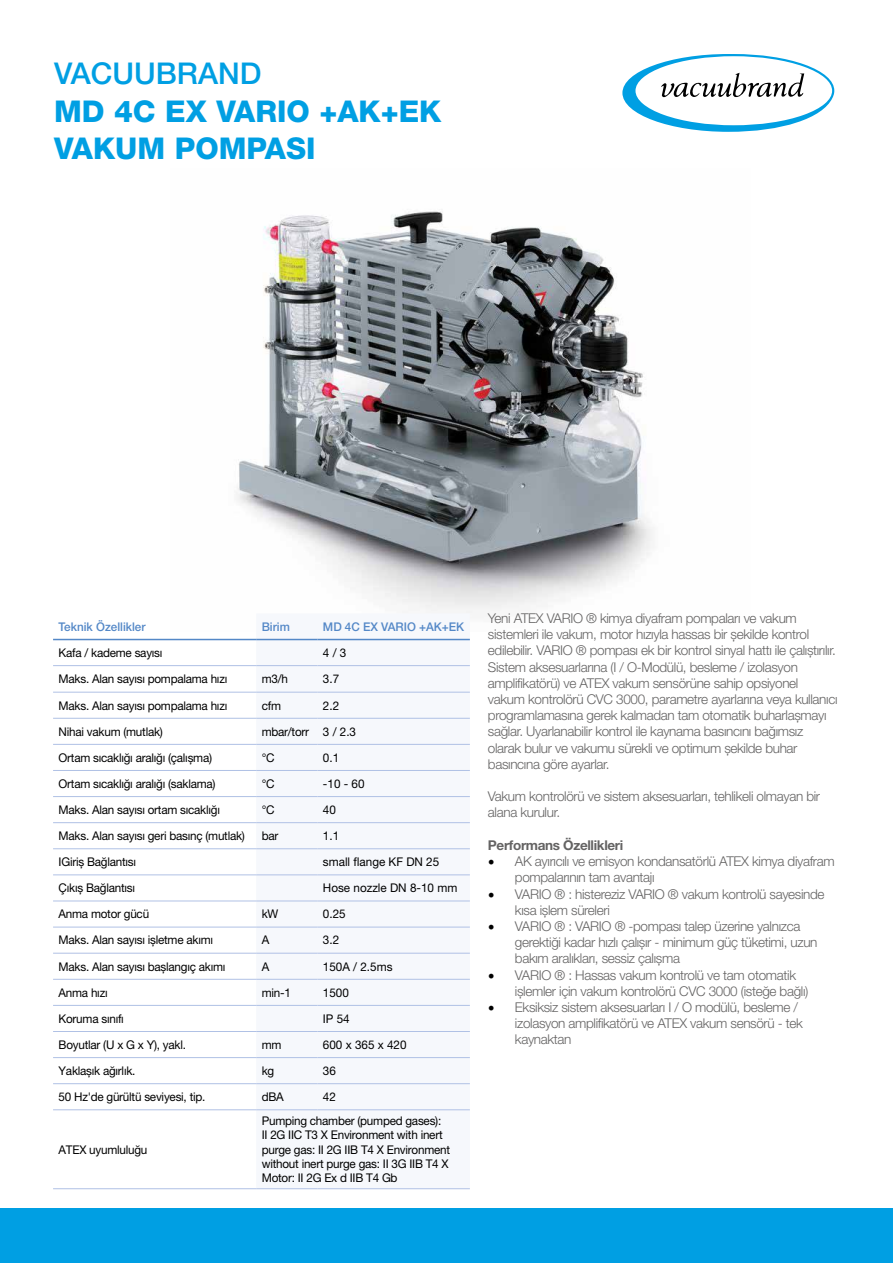
<style>
.page{position:relative;width:893px;height:1263px;background:#fff}
.page>*{position:absolute;margin:0;border:0;box-sizing:border-box;transform-origin:0 0}
.t1{font:800 30px/37.5px "Helvetica Neue LT Pro";color:#009fe3}
.t2{font:500 30px "Helvetica Neue LT Pro";color:#009fe3}
.t3{font:300 13.5px/16.2px "Helvetica Neue LT Pro";letter-spacing:-.025em;color:#646363}
.t4{font:700 13.5px "Helvetica Neue LT Pro";letter-spacing:-.025em;color:#646363}
.t5{font:12px/14.4px "Helvetica Neue LT Pro";letter-spacing:-.02em;color:#000}
.t6{font:12px "Helvetica Neue LT Pro";color:#000}
.t7{font:500 12px "Helvetica Neue LT Pro";color:#5488c7}
.s1{font-family:"Minion Pro";font-weight:400;font-size:18px;color:#000}
</style>
<div class="page">
<img style="left:236px;top:211px;width:417px;height:402px">
<svg style="left:622px;top:54px;width:212px;height:78px"></svg>
<div style="left:0;top:1208px;width:893px;height:55px;background:#009fe3"></div>
<div style="left:256px;top:638px;width:214px;height:473px;background:#f6f8fc"></div>
<hr style="left:53px;top:665px;width:203px;height:1px;background:#b0c1e5">
<hr style="left:256px;top:665px;width:61px;height:1px;background:#b0c1e5">
<hr style="left:317px;top:665px;width:153px;height:1px;background:#b0c1e5">
<hr style="left:53px;top:692px;width:203px;height:1px;background:#b0c1e5">
<hr style="left:256px;top:692px;width:61px;height:1px;background:#b0c1e5">
<hr style="left:317px;top:692px;width:153px;height:1px;background:#b0c1e5">
<hr style="left:53px;top:718px;width:203px;height:1px;background:#b0c1e5">
<hr style="left:256px;top:718px;width:61px;height:1px;background:#b0c1e5">
<hr style="left:317px;top:718px;width:153px;height:1px;background:#b0c1e5">
<hr style="left:53px;top:744px;width:203px;height:1px;background:#b0c1e5">
<hr style="left:256px;top:744px;width:61px;height:1px;background:#b0c1e5">
<hr style="left:317px;top:744px;width:153px;height:1px;background:#b0c1e5">
<hr style="left:53px;top:770px;width:203px;height:1px;background:#b0c1e5">
<hr style="left:256px;top:770px;width:61px;height:1px;background:#b0c1e5">
<hr style="left:317px;top:770px;width:153px;height:1px;background:#b0c1e5">
<hr style="left:53px;top:796px;width:203px;height:1px;background:#b0c1e5">
<hr style="left:256px;top:796px;width:61px;height:1px;background:#b0c1e5">
<hr style="left:317px;top:796px;width:153px;height:1px;background:#b0c1e5">
<hr style="left:53px;top:822px;width:203px;height:1px;background:#b0c1e5">
<hr style="left:256px;top:822px;width:61px;height:1px;background:#b0c1e5">
<hr style="left:317px;top:822px;width:153px;height:1px;background:#b0c1e5">
<hr style="left:53px;top:848px;width:203px;height:1px;background:#b0c1e5">
<hr style="left:256px;top:848px;width:61px;height:1px;background:#b0c1e5">
<hr style="left:317px;top:848px;width:153px;height:1px;background:#b0c1e5">
<hr style="left:53px;top:875px;width:203px;height:1px;background:#b0c1e5">
<hr style="left:256px;top:875px;width:61px;height:1px;background:#b0c1e5">
<hr style="left:317px;top:875px;width:153px;height:1px;background:#b0c1e5">
<hr style="left:53px;top:901px;width:203px;height:1px;background:#b0c1e5">
<hr style="left:256px;top:901px;width:61px;height:1px;background:#b0c1e5">
<hr style="left:317px;top:901px;width:153px;height:1px;background:#b0c1e5">
<hr style="left:53px;top:927px;width:203px;height:1px;background:#b0c1e5">
<hr style="left:256px;top:927px;width:61px;height:1px;background:#b0c1e5">
<hr style="left:317px;top:927px;width:153px;height:1px;background:#b0c1e5">
<hr style="left:53px;top:953px;width:203px;height:1px;background:#b0c1e5">
<hr style="left:256px;top:953px;width:61px;height:1px;background:#b0c1e5">
<hr style="left:317px;top:953px;width:153px;height:1px;background:#b0c1e5">
<hr style="left:53px;top:979px;width:203px;height:1px;background:#b0c1e5">
<hr style="left:256px;top:979px;width:61px;height:1px;background:#b0c1e5">
<hr style="left:317px;top:979px;width:153px;height:1px;background:#b0c1e5">
<hr style="left:53px;top:1005px;width:203px;height:1px;background:#b0c1e5">
<hr style="left:256px;top:1005px;width:61px;height:1px;background:#b0c1e5">
<hr style="left:317px;top:1005px;width:153px;height:1px;background:#b0c1e5">
<hr style="left:53px;top:1031px;width:203px;height:1px;background:#b0c1e5">
<hr style="left:256px;top:1031px;width:61px;height:1px;background:#b0c1e5">
<hr style="left:317px;top:1031px;width:153px;height:1px;background:#b0c1e5">
<hr style="left:53px;top:1057px;width:203px;height:1px;background:#b0c1e5">
<hr style="left:256px;top:1057px;width:61px;height:1px;background:#b0c1e5">
<hr style="left:317px;top:1057px;width:153px;height:1px;background:#b0c1e5">
<hr style="left:53px;top:1083px;width:203px;height:1px;background:#b0c1e5">
<hr style="left:256px;top:1083px;width:61px;height:1px;background:#b0c1e5">
<hr style="left:317px;top:1083px;width:153px;height:1px;background:#b0c1e5">
<hr style="left:53px;top:1109px;width:203px;height:1px;background:#b0c1e5">
<hr style="left:256px;top:1109px;width:61px;height:1px;background:#b0c1e5">
<hr style="left:317px;top:1109px;width:153px;height:1px;background:#b0c1e5">
<hr style="left:53px;top:1188px;width:203px;height:1px;background:#b0c1e5">
<hr style="left:256px;top:1188px;width:61px;height:1px;background:#b0c1e5">
<hr style="left:317px;top:1188px;width:153px;height:1px;background:#b0c1e5">
<hr style="left:317px;top:639px;width:153px;height:1px;background:#5488c7">
<hr style="left:53px;top:639px;width:203px;height:1px;background:#5488c7">
<hr style="left:256px;top:639px;width:61px;height:1px;background:#5488c7">
<h1 class="t2" style="left:54px;top:56px;width:209px">VACUUBRAND</h1>
<h1 class="t1" style="left:54px;top:92px;width:389px">MD 4C EX VARIO +AK+EK<br>VAKUM POMPASI</h1>
<p class="t7" style="left:59px;top:619px;width:88px">Teknik Özellikler</p>
<p class="t7" style="left:262px;top:619px;width:30px">Birim</p>
<p class="t7" style="left:323px;top:619px;width:143px">MD 4C EX VARIO +AK+EK</p>
<p class="t5" style="left:59px;top:645px;width:105px">Kafa / kademe sayısı</p>
<p class="t5" style="left:323px;top:645px;width:25px">4 / 3</p>
<p class="t5" style="left:59px;top:671px;width:170px">Maks. Alan sayısı pompalama hızı</p>
<p class="t5" style="left:262px;top:671px;width:28px">m3/h</p>
<p class="t5" style="left:323px;top:671px;width:18px">3.7</p>
<p class="t5" style="left:59px;top:698px;width:170px">Maks. Alan sayısı pompalama hızı</p>
<p class="t5" style="left:262px;top:698px;width:21px">cfm</p>
<p class="t5" style="left:323px;top:698px;width:18px">2.2</p>
<p class="t5" style="left:59px;top:724px;width:106px">Nihai vakum (mutlak)</p>
<p class="t5" style="left:262px;top:724px;width:96px">mbar/torr 3 / 2.3</p>
<p class="t5" style="left:59px;top:750px;width:155px">Ortam sıcaklığı aralığı (çalışma)</p>
<p class="t5" style="left:262px;top:750px;width:14px">°C</p>
<p class="t5" style="left:323px;top:750px;width:18px">0.1</p>
<p class="t5" style="left:59px;top:776px;width:158px">Ortam sıcaklığı aralığı (saklama)</p>
<p class="t5" style="left:262px;top:776px;width:14px">°C</p>
<p class="t5" style="left:323px;top:776px;width:43px">-10 - 60</p>
<p class="t5" style="left:59px;top:802px;width:163px">Maks. Alan sayısı ortam sıcaklığı</p>
<p class="t5" style="left:262px;top:802px;width:14px">°C</p>
<p class="t5" style="left:323px;top:802px;width:15px">40</p>
<p class="t5" style="left:59px;top:828px;width:188px">Maks. Alan sayısı geri basınç (mutlak)</p>
<p class="t5" style="left:262px;top:828px;width:18px">bar</p>
<p class="t5" style="left:323px;top:828px;width:18px">1.1</p>
<p class="t5" style="left:59px;top:854px;width:79px">IGiriş Bağlantısı</p>
<p class="t6" style="left:323px;top:855px;width:118px">small flange KF DN 25</p>
<p class="t5" style="left:59px;top:880px;width:78px">Çıkış Bağlantısı</p>
<p class="t6" style="left:323px;top:881px;width:136px">Hose nozzle DN 8-10 mm</p>
<p class="t5" style="left:59px;top:907px;width:92px">Anma motor gücü</p>
<p class="t5" style="left:262px;top:907px;width:18px">kW</p>
<p class="t5" style="left:323px;top:907px;width:24px">0.25</p>
<p class="t5" style="left:59px;top:933px;width:156px">Maks. Alan sayısı işletme akımı</p>
<p class="t5" style="left:262px;top:933px;width:9px">A</p>
<p class="t5" style="left:323px;top:933px;width:18px">3.2</p>
<p class="t5" style="left:59px;top:959px;width:168px">Maks. Alan sayısı başlangıç akımı</p>
<p class="t5" style="left:262px;top:959px;width:9px">A</p>
<p class="t5" style="left:323px;top:959px;width:71px">150A / 2.5ms</p>
<p class="t5" style="left:59px;top:985px;width:51px">Anma hızı</p>
<p class="t5" style="left:262px;top:985px;width:31px">min-1</p>
<p class="t5" style="left:323px;top:985px;width:28px">1500</p>
<p class="t5" style="left:59px;top:1011px;width:67px">Koruma sınıfı</p>
<p class="t5" style="left:323px;top:1011px;width:28px">IP 54</p>
<p class="t5" style="left:59px;top:1037px;width:129px">Boyutlar (U x G x Y), yakl.</p>
<p class="t5" style="left:262px;top:1037px;width:21px">mm</p>
<p class="t6" style="left:323px;top:1037px;width:85px">600 x 365 x 420</p>
<p class="t5" style="left:59px;top:1063px;width:78px">Yaklaşık ağırlık.</p>
<p class="t5" style="left:262px;top:1063px;width:14px">kg</p>
<p class="t5" style="left:323px;top:1063px;width:15px">36</p>
<p class="t5" style="left:59px;top:1089px;width:148px">50 Hz'de gürültü seviyesi, tip.</p>
<p class="t5" style="left:262px;top:1089px;width:24px">dBA</p>
<p class="t5" style="left:323px;top:1089px;width:15px">42</p>
<p class="t5" style="left:59px;top:1142px;width:90px">ATEX uyumluluğu</p>
<p class="t5" style="left:262px;top:1113px;width:190px">Pumping chamber (pumped gases):<br>II 2G IIC T3 X Environment with inert purge gas: II 2G IIB T4 X Environment without inert purge gas: II 3G IIB T4 X<br>Motor: II 2G Ex d IIB T4 Gb</p>
<p class="t3" style="left:488px;top:610px;width:351px">Yeni ATEX VARIO ® kimya diyafram pompaları ve vakum sistemleri ile vakum, motor hızıyla hassas bir şekilde kontrol edilebilir. VARIO ® pompası ek bir kontrol sinyal hattı ile çalıştırılır.<br>Sistem aksesuarlarına (I / O-Modülü, besleme / izolasyon amplifikatörü) ve ATEX vakum sensörüne sahip opsiyonel vakum kontrolörü CVC 3000, parametre ayarlarına veya kullanıcı programlamasına gerek kalmadan tam otomatik buharlaşmayı sağlar. Uyarlanabilir kontrol ile kaynama basıncını bağımsız olarak bulur ve vakumu sürekli ve optimum şekilde buhar basıncına göre ayarlar.</p>
<p class="t3" style="left:488px;top:788px;width:334px">Vakum kontrolörü ve sistem aksesuarları, tehlikeli olmayan bir alana kurulur.</p>
<p class="t4" style="left:488px;top:837px;width:137px">Performans Özellikleri</p>
<p class="t3" style="left:515px;top:853px;width:321px;text-indent:-27px"><span class="s1">•</span> AK ayırıcılı ve emisyon kondansatörlü ATEX kimya diyafram pompalarının tam avantajı</p>
<p class="t3" style="left:515px;top:885px;width:311px;text-indent:-27px"><span class="s1">•</span> VARIO ® : histereziz VARIO ® vakum kontrolü sayesinde kısa işlem süreleri</p>
<p class="t3" style="left:515px;top:918px;width:304px;text-indent:-27px"><span class="s1">•</span> VARIO ® : VARIO ® -pompası talep üzerine yalnızca gerektiği kadar hızlı çalışır - minimum güç tüketimi, uzun bakım aralıkları, sessiz çalışma</p>
<p class="t3" style="left:515px;top:966px;width:295px;text-indent:-27px"><span class="s1">•</span> VARIO ® : Hassas vakum kontrolü ve tam otomatik işlemler için vakum kontrolörü CVC 3000 (isteğe bağlı)</p>
<p class="t3" style="left:515px;top:999px;width:290px;text-indent:-27px"><span class="s1">•</span> Eksiksiz sistem aksesuarları I / O modülü, besleme / izolasyon amplifikatörü ve ATEX vakum sensörü - tek kaynaktan</p>
</div>
